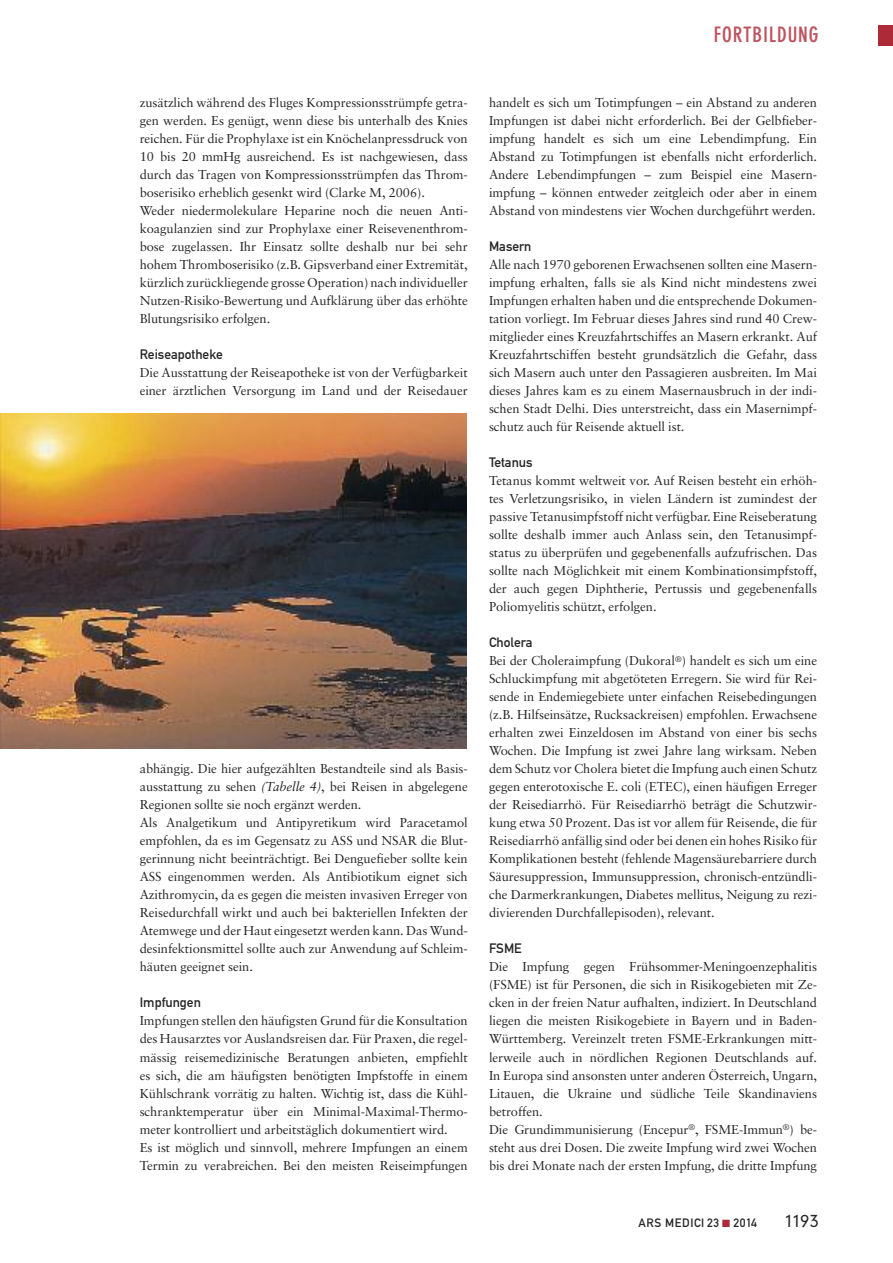
<style>
.page{position:relative;width:893px;height:1263px;background:#fff}
.page>*{position:absolute;margin:0;border:0;box-sizing:border-box;transform-origin:0 0}
.t1{font:700 condensed 21px "DIN Neuzeit Grotesk";letter-spacing:.04em;color:#bd5561}
.t2{font:300 16.5px "DIN Neuzeit Grotesk";color:#272627}
.t3{font:13.5px "DIN Mittelschrift";color:#272627}
.t4{font:12.9px/18px "Sabon";letter-spacing:-.005em;color:#272627}
.t5{font:12px "DIN Mittelschrift";letter-spacing:.05em;color:#272627}
.s1{font-style:italic}
.s2{color:#ad2a39}
</style>
<div class="page">
<div style="left:878px;top:26px;width:15px;height:20px;background:#ad2a39"></div>
<img style="left:0;top:414px;width:466px;height:334px">
<h1 class="t1" style="left:714px;top:27px;width:106px">FORTBILDUNG</h1>
<p class="t4" style="left:140px;top:95px;width:330px">zusätzlich während des Fluges Kompressionsstrümpfe getra&shy;gen werden. Es genügt, wenn diese bis unterhalb des Knies reichen. Für die Prophylaxe ist ein Knöchelanpressdruck von 10 bis 20 mmHg ausreichend. Es ist nachgewiesen, dass durch das Tragen von Kompressionsstrümpfen das Throm&shy;boserisiko erheblich gesenkt wird (Clarke M, 2006).<br>Weder niedermolekulare Heparine noch die neuen Anti&shy;koagulanzien sind zur Prophylaxe einer Reisevenenthrom&shy;bose zugelassen. Ihr Einsatz sollte deshalb nur bei sehr hohem Thromboserisiko (z.B. Gipsverband einer Extremität, kürzlich zurückliegende grosse Operation) nach individueller Nutzen-Risiko-Bewertung und Aufklärung über das erhöhte Blutungsrisiko erfolgen.</p>
<p class="t3" style="left:140px;top:350px;width:85px">Reiseapotheke</p>
<p class="t4" style="left:140px;top:365px;width:330px">Die Ausstattung der Reiseapotheke ist von der Verfügbarkeit einer ärztlichen Versorgung im Land und der Reisedauer</p>
<p class="t4" style="left:140px;top:761px;width:330px">abhängig. Die hier aufgezählten Bestandteile sind als Basis&shy;ausstattung zu sehen <span class="s1">(Tabelle 4)</span>, bei Reisen in abgelegene Regionen sollte sie noch ergänzt werden.<br>Als Analgetikum und Antipyretikum wird Paracetamol empfohlen, da es im Gegensatz zu ASS und NSAR die Blut&shy;gerinnung nicht beeinträchtigt. Bei Denguefieber sollte kein ASS eingenommen werden. Als Antibiotikum eignet sich Azithromycin, da es gegen die meisten invasiven Erreger von Reisedurchfall wirkt und auch bei bakteriellen Infekten der Atemwege und der Haut eingesetzt werden kann. Das Wund&shy;desinfektionsmittel sollte auch zur Anwendung auf Schleim&shy;häuten geeignet sein.</p>
<p class="t3" style="left:140px;top:998px;width:63px">Impfungen</p>
<p class="t4" style="left:140px;top:1013px;width:330px">Impfungen stellen den häufigsten Grund für die Konsultation des Hausarztes vor Auslandsreisen dar. Für Praxen, die regel&shy;mässig reisemedizinische Beratungen anbieten, empfiehlt es sich, die am häufigsten benötigten Impfstoffe in einem Kühlschrank vorrätig zu halten. Wichtig ist, dass die Kühl&shy;schranktemperatur über ein Minimal-Maximal-Thermo&shy;meter kontrolliert und arbeitstäglich dokumentiert wird.<br>Es ist möglich und sinnvoll, mehrere Impfungen an einem Termin zu verabreichen. Bei den meisten Reiseimpfungen</p>
<p class="t4" style="left:489px;top:95px;width:330px;text-align:justify">handelt es sich um Totimpfungen – ein Abstand zu anderen Impfungen ist dabei nicht erforderlich. Bei der Gelbfieber&shy;impfung handelt es sich um eine Lebendimpfung. Ein Abstand zu Totimpfungen ist ebenfalls nicht erforderlich.<br>Andere Lebendimpfungen – zum Beispiel eine Masern&shy;impfung – können entweder zeitgleich oder aber in einem Abstand von mindestens vier Wochen durchgeführt werden.</p>
<p class="t3" style="left:489px;top:242px;width:44px">Masern</p>
<p class="t4" style="left:489px;top:257px;width:330px;text-align:justify">Alle nach 1970 geborenen Erwachsenen sollten eine Masern&shy;impfung erhalten, falls sie als Kind nicht mindestens zwei Impfungen erhalten haben und die entsprechende Dokumen&shy;tation vorliegt. Im Februar dieses Jahres sind rund 40 Crew&shy;mitglieder eines Kreuzfahrtschiffes an Masern erkrankt. Auf Kreuzfahrtschiffen besteht grundsätzlich die Gefahr, dass sich Masern auch unter den Passagieren ausbreiten. Im Mai dieses Jahres kam es zu einem Masernausbruch in der indi&shy;schen Stadt Delhi. Dies unterstreicht, dass ein Masernimpf&shy;schutz auch für Reisende aktuell ist.</p>
<p class="t3" style="left:489px;top:458px;width:45px">Tetanus</p>
<p class="t4" style="left:489px;top:473px;width:330px;text-align:justify">Tetanus kommt weltweit vor. Auf Reisen besteht ein erhöh&shy;tes Verletzungsrisiko, in vielen Ländern ist zumindest der passive Tetanusimpfstoff nicht verfügbar. Eine Reiseberatung sollte deshalb immer auch Anlass sein, den Tetanusimpf&shy;status zu überprüfen und gegebenenfalls aufzufrischen. Das sollte nach Möglichkeit mit einem Kombinationsimpfstoff, der auch gegen Diphtherie, Pertussis und gegebenenfalls Poliomyelitis schützt, erfolgen.</p>
<p class="t3" style="left:489px;top:638px;width:45px">Cholera</p>
<p class="t4" style="left:489px;top:653px;width:330px;text-align:justify">Bei der Choleraimpfung (Dukoral<sup>®</sup>) handelt es sich um eine Schluckimpfung mit abgetöteten Erregern. Sie wird für Rei&shy;sende in Endemiegebiete unter einfachen Reisebedingungen (z.B. Hilfseinsätze, Rucksackreisen) empfohlen. Erwachsene erhalten zwei Einzeldosen im Abstand von einer bis sechs Wochen. Die Impfung ist zwei Jahre lang wirksam. Neben dem Schutz vor Cholera bietet die Impfung auch einen Schutz gegen enterotoxische E. coli (ETEC), einen häufigen Erreger der Reisediarrhö. Für Reisediarrhö beträgt die Schutzwir&shy;kung etwa 50 Prozent. Das ist vor allem für Reisende, die für Reisediarrhö anfällig sind oder bei denen ein hohes Risiko für Komplikationen besteht (fehlende Magensäurebarriere durch Säuresuppression, Immunsuppression, chronisch-entzündli&shy;che Darmerkrankungen, Diabetes mellitus, Neigung zu rezi&shy;divierenden Durchfallepisoden), relevant.</p>
<p class="t3" style="left:489px;top:944px;width:34px">FSME</p>
<p class="t4" style="left:489px;top:959px;width:330px">Die Impfung gegen Frühsommer-Meningoenzephalitis (FSME) ist für Personen, die sich in Risikogebieten mit Ze&shy;cken in der freien Natur aufhalten, indiziert. In Deutschland liegen die meisten Risikogebiete in Bayern und in Baden-Württemberg. Vereinzelt treten FSME-Erkrankungen mitt&shy;lerweile auch in nördlichen Regionen Deutschlands auf.<br>In Europa sind ansonsten unter anderen Österreich, Ungarn, Litauen, die Ukraine und südliche Teile Skandinaviens betroffen.<br>Die Grundimmunisierung (Encepur<sup>®</sup>, FSME-Immun<sup>®</sup>) be&shy;steht aus drei Dosen. Die zweite Impfung wird zwei Wochen bis drei Monate nach der ersten Impfung, die dritte Impfung</p>
<p class="t5" style="left:639px;top:1218px;width:120px">ARS MEDICI 23 <span class="s2">■</span> 2014</p>
<p class="t2" style="left:785px;top:1214px;width:35px">1193</p>
</div>
